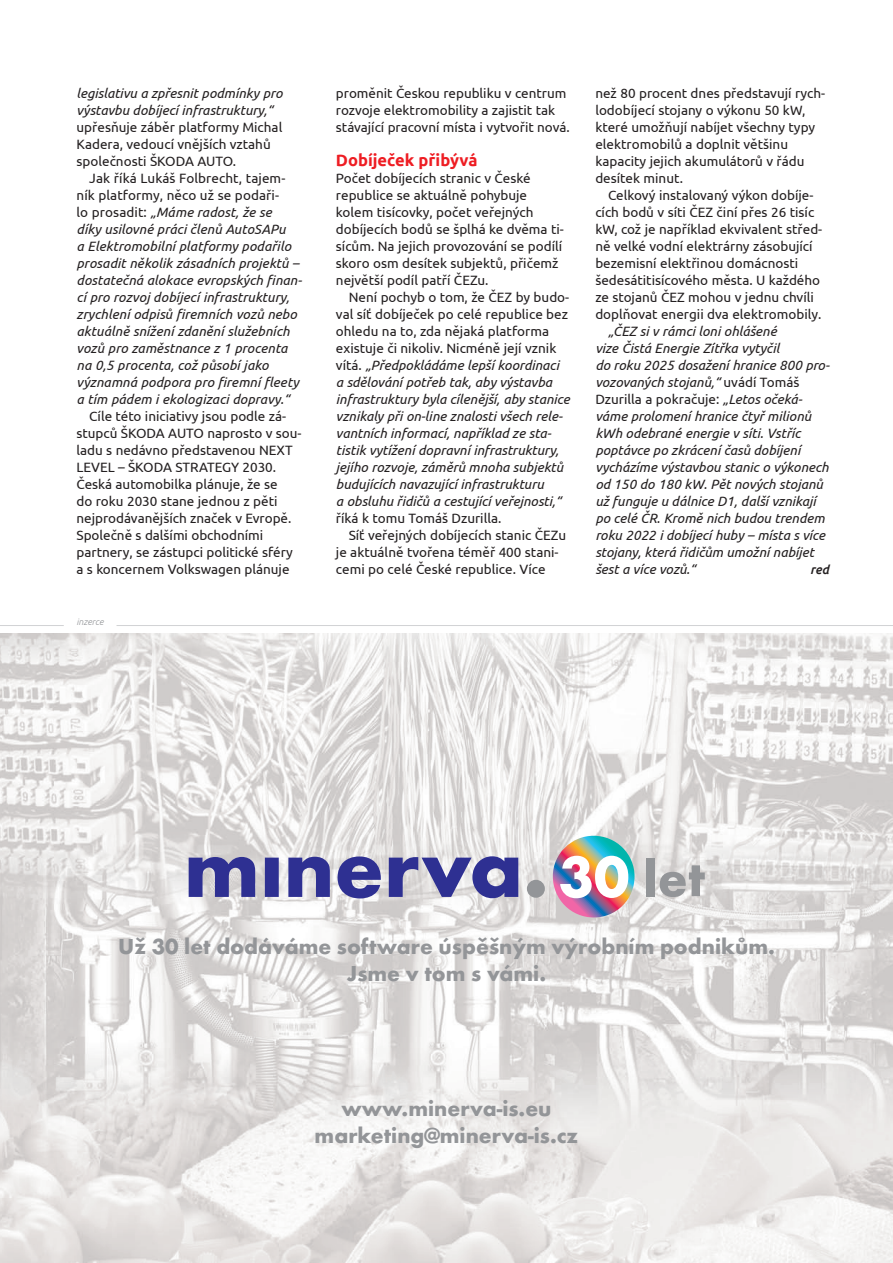
<style>
.page{position:relative;width:893px;height:1263px;background:#fff}
.page>*{position:absolute;margin:0;border:0;box-sizing:border-box;transform-origin:0 0}
.t1{font:700 58.95px "Futura TOT";color:#fff}
.t2{font:700 22.5px/27px "Futura TOT";color:#939598;text-align:center}
.t3{font:700 16.5px "Ubuntu";color:#ee1d23}
.t4{font:italic 13.5px/17px "Ubuntu";color:#231f20}
.t5{font:13.5px/17px "Ubuntu";color:#231f20}
.t6{font:italic 500 12.75px "Ubuntu";color:#231f20}
.t7{font:italic 300 9px "Ubuntu";color:#939598}
.s1{font-style:normal}
</style>
<div class="page">
<img style="left:0;top:634px;width:893px;height:629px">
<svg style="left:553px;top:836px;width:81px;height:81px;background:#94858d"></svg>
<div style="left:527px;top:880px;width:18px;height:18px;background:#939598;border-radius:50%"></div>
<svg style="left:189px;top:856px;width:329px;height:42px;background:#7a7bb2"></svg>
<div style="left:646px;top:858px;width:9px;height:38px;background:#939598"></div>
<svg style="left:660px;top:865px;width:45px;height:32px"></svg>
<hr style="left:0;top:625px;width:64px;height:1px;background:#d1d2d4">
<hr style="left:117px;top:625px;width:776px;height:1px;background:#d1d2d4">
<p class="t4" style="left:77px;top:84px;width:207px">legislativu a zpřesnit podmínky pro výstavbu dobíjecí infrastruktury,“</p>
<p class="t5" style="left:77px;top:118px;width:207px">upřesňuje záběr platformy Michal<br>Kadera, vedoucí vnějších vztahů společnosti ŠKODA AUTO.</p>
<p class="t4" style="left:77px;top:169px;width:227px;text-indent:13px"><span class="s1">Jak říká Lukáš Folbrecht, tajem&shy;ník platformy, něco už se podaři-<br>lo prosadit:</span> „Máme radost, že se<br>díky usilovné práci členů AutoSAPu<br>a Elektromobilní platformy podařilo prosadit několik zásadních projektů – dostatečná alokace evropských finan&shy;cí pro rozvoj dobíjecí infrastruktury, zrychlení odpisů firemních vozů nebo aktuálně snížení zdanění služebních vozů pro zaměstnance z 1 procenta na 0,5 procenta, což působí jako významná podpora pro firemní fleety a tím pádem i ekologizaci dopravy.“</p>
<p class="t5" style="left:77px;top:407px;width:227px;text-indent:13px">Cíle této iniciativy jsou podle zá&shy;stupců ŠKODA AUTO naprosto v sou&shy;ladu s nedávno představenou NEXT LEVEL – ŠKODA STRATEGY 2030.<br>Česká automobilka plánuje, že se<br>do roku 2030 stane jednou z pěti nejprodávanějších značek v Evropě.<br>Společně s dalšími obchodními partnery, se zástupci politické sféry a s koncernem Volkswagen plánuje</p>
<p class="t7" style="left:77px;top:616px;width:28px">inzerce</p>
<p class="t5" style="left:336px;top:84px;width:235px">proměnit Českou republiku v centrum rozvoje elektromobility a zajistit tak stávající pracovní místa i vytvořit nová.</p>
<p class="t3" style="left:336px;top:150px;width:143px">Dobíječek přibývá</p>
<p class="t5" style="left:336px;top:169px;width:229px">Počet dobíjecích stranic v České republice se aktuálně pohybuje kolem tisícovky, počet veřejných dobíjecích bodů se šplhá ke dvěma ti&shy;sícům. Na jejich provozování se podílí skoro osm desítek subjektů, přičemž největší podíl patří ČEZu.</p>
<p class="t4" style="left:336px;top:288px;width:235px;text-indent:13px"><span class="s1">Není pochyb o tom, že ČEZ by budo&shy;val síť dobíječek po celé republice bez ohledu na to, zda nějaká platforma existuje či nikoliv. Nicméně její vznik vítá.</span> „Předpokládáme lepší koordinaci<br>a sdělování potřeb tak, aby výstavba infrastruktury byla cílenější, aby stanice vznikaly při on‑line znalosti všech rele&shy;vantních informací, například ze sta&shy;tistik vytížení dopravní infrastruktury, jejího rozvoje, záměrů mnoha subjektů budujících navazující infrastrukturu<br>a obsluhu řidičů a cestující veřejnosti,“</p>
<p class="t5" style="left:336px;top:509px;width:167px">říká k tomu Tomáš Dzurilla.</p>
<p class="t5" style="left:349px;top:526px;width:219px">Síť veřejných dobíjecích stanic ČEZu</p>
<p class="t5" style="left:336px;top:543px;width:223px">je aktuálně tvořena téměř 400 stani-</p>
<p class="t5" style="left:336px;top:560px;width:211px">cemi po celé České republice. Více</p>
<p class="t5" style="left:595px;top:84px;width:231px">než 80 procent dnes představují rych&shy;lodobíjecí stojany o výkonu 50 kW, které umožňují nabíjet všechny typy elektromobilů a doplnit většinu kapacity jejich akumulátorů v řádu desítek minut.</p>
<p class="t5" style="left:595px;top:186px;width:228px;text-indent:13px">Celkový instalovaný výkon dobíje&shy;cích bodů v síti ČEZ činí přes 26 tisíc kW, což je například ekvivalent střed&shy;ně velké vodní elektrárny zásobující bezemisní elektřinou domácnosti šedesátitisícového města. U každého ze stojanů ČEZ mohou v jednu chvíli doplňovat energii dva elektromobily.</p>
<p class="t4" style="left:595px;top:322px;width:236px;text-indent:13px">„ČEZ si v rámci loni ohlášené<br>vize Čistá Energie Zítřka vytyčil<br>do roku 2025 dosažení hranice 800 pro&shy;vozovaných stojanů,“ <span class="s1">uvádí Tomáš Dzurilla a pokračuje:</span> „Letos očeká&shy;váme prolomení hranice čtyř milionů kWh odebrané energie v síti. Vstříc poptávce po zkrácení časů dobíjení vycházíme výstavbou stanic o výkonech od 150 do 180 kW. Pět nových stojanů už funguje u dálnice D1, další vznikají po celé ČR. Kromě nich budou trendem roku 2022 i dobíjecí huby – místa s více stojany, která řidičům umožní nabíjet šest a více vozů.“</p>
<p class="t6" style="left:810px;top:562px;width:21px">red</p>
<h1 class="t1" style="left:559px;top:840px;width:72px">30</h1>
<h2 class="t2" style="left:118px;top:932px;width:658px">Už 30 let dodáváme software úspěšným výrobním podnikům.<br>Jsme v tom s vámi.</h2>
<h2 class="t2" style="left:315px;top:1094px;width:265px">www.minerva-is.eu marketing@minerva-is.cz</h2>
</div>
